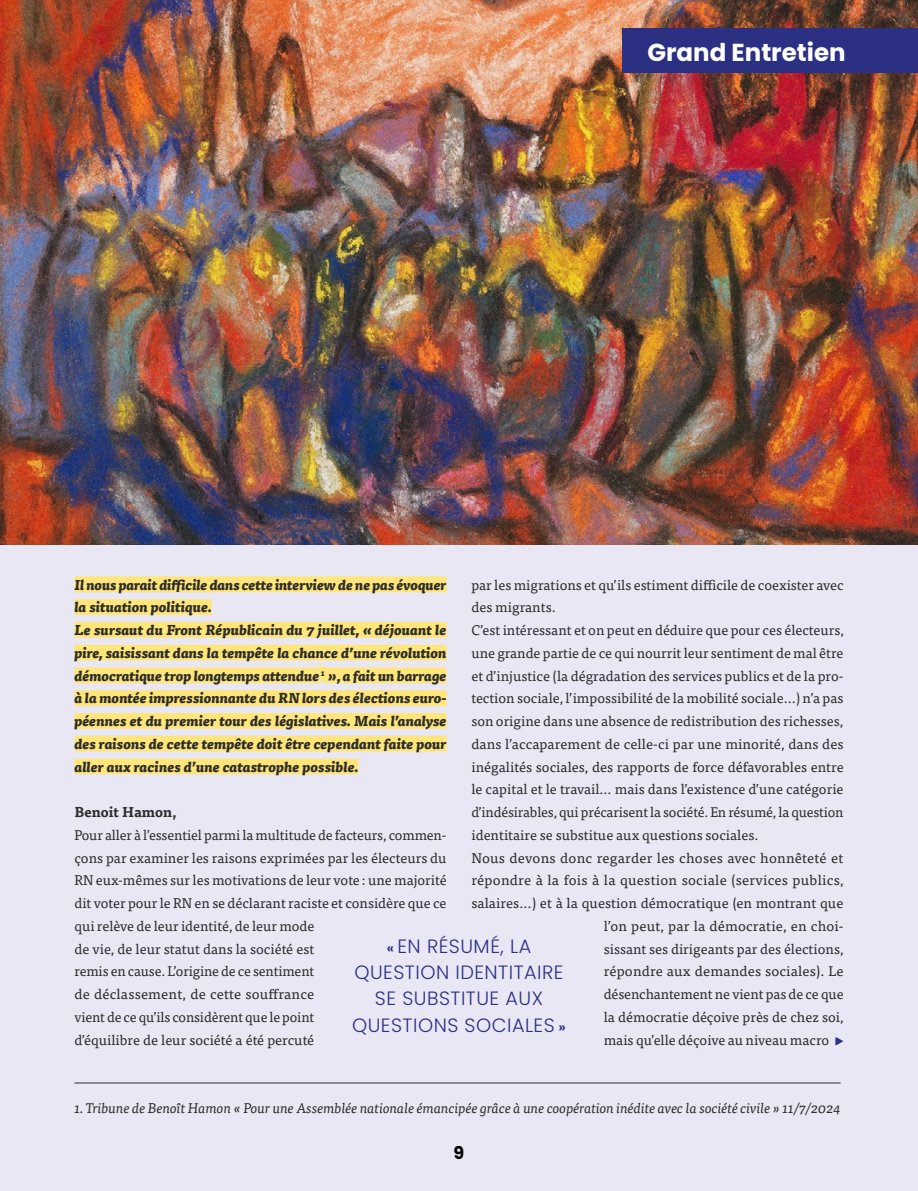
<style>
.page{position:relative;width:918px;height:1191px;background:#e9e7f4}
.page>*{position:absolute;margin:0;border:0;box-sizing:border-box;transform-origin:0 0}
.t1{font:700 24.5px "Poppins";color:#fff}
.t2{font:300 19.25px/26.2px "Poppins";letter-spacing:.025em;color:#2c3083;text-align:center}
.t3{font:700 17.5px "Poppins";color:#000}
.t4{font:15.75px "Tisa Pro";color:#2c3083}
.t5{font:14px/22.8px "Tisa Pro";color:#2d2d2c}
.t6{font:italic 800 14px/22.8px "Tisa Pro";color:#2d2d2c}
.t7{font:italic 14px "Tisa Pro";letter-spacing:-.01em;color:#2d2d2c}
.t8{font:700 14px "Tisa Pro";color:#2d2d2c}
.s1{font-weight:600;font-size:14px}
</style>
<div class="page">
<img style="left:0;top:0;width:918px;height:544px">
<div style="left:74px;top:576px;width:372px;height:16px;background:#ffe67a"></div>
<div style="left:74px;top:599px;width:138px;height:16px;background:#ffe67a"></div>
<div style="left:74px;top:622px;width:372px;height:15px;background:#ffe67a"></div>
<div style="left:74px;top:644px;width:372px;height:16px;background:#ffe67a"></div>
<div style="left:74px;top:667px;width:245px;height:16px;background:#ffe67a"></div>
<svg style="left:319px;top:663px;width:2px;height:15px"></svg>
<hr style="left:321px;top:666px;width:4px;height:16px;background:#ffe67a">
<div style="left:325px;top:667px;width:121px;height:16px;background:#ffe67a"></div>
<div style="left:74px;top:690px;width:372px;height:16px;background:#ffe67a"></div>
<div style="left:74px;top:713px;width:372px;height:15px;background:#ffe67a"></div>
<div style="left:74px;top:735px;width:372px;height:16px;background:#ffe67a"></div>
<div style="left:74px;top:758px;width:284px;height:16px;background:#ffe67a"></div>
<hr style="left:74px;top:1082px;width:766px;height:1px;background:#2d2d2c">
<div style="left:622px;top:28px;width:296px;height:44px;background:#2c3083"></div>
<h1 class="t1" style="left:647px;top:38px;width:200px">Grand Entretien</h1>
<p class="t6" style="left:74px;top:572px;width:374px">Il nous parait difficile dans cette interview de ne pas évoquer la situation politique.<br>Le sursaut du Front Républicain du 7 juillet, « déjouant le pire, saisissant dans la tempête la chance d’une révolution démocratique trop longtemps attendue <sup>1</sup> », a fait un barrage à la montée impressionnante du RN lors des élections euro&shy;péennes et du premier tour des législatives. Mais l’analyse des raisons de cette tempête doit être cependant faite pour aller aux racines d’une catastrophe possible.</p>
<p class="t8" style="left:74px;top:801px;width:103px">Benoit Hamon,</p>
<p class="t5" style="left:74px;top:823px;width:374px">Pour aller à l’essentiel parmi la multitude de facteurs, commen&shy;çons par examiner les raisons exprimées par les électeurs du RN eux-mêmes sur les motivations de leur vote: une majorité dit voter pour le RN en se déclarant raciste et considère que ce qui relève de leur identité, de leur mode<br>de vie, de leur statut dans la société est<br>remis en cause. L’origine de ce sentiment<br>de déclassement, de cette souffrance<br>vient de ce qu’ils considèrent que le point<br>d’équilibre de leur société a été percuté</p>
<p class="t5" style="left:471px;top:572px;width:374px">par les migrations et qu’ils estiment difficile de coexister avec</p>
<p class="t5" style="left:471px;top:595px;width:86px">des migrants.</p>
<p class="t5" style="left:471px;top:618px;width:374px">C’est intéressant et on peut en déduire que pour ces électeurs,</p>
<p class="t5" style="left:471px;top:641px;width:373px">une grande partie de ce qui nourrit leur sentiment de mal être</p>
<p class="t5" style="left:471px;top:663px;width:374px">et d’injustice (la dégradation des services publics et de la pro-</p>
<p class="t5" style="left:471px;top:686px;width:374px">tection sociale, l’impossibilité de la mobilité sociale...) n’a pas</p>
<p class="t5" style="left:471px;top:709px;width:373px">son origine dans une absence de redistribution des richesses,</p>
<p class="t5" style="left:471px;top:732px;width:374px">dans l’accaparement de celle-ci par une minorité, dans des</p>
<p class="t5" style="left:471px;top:754px;width:374px">inégalités sociales, des rapports de force défavorables entre</p>
<p class="t5" style="left:471px;top:777px;width:374px">le capital et le travail... mais dans l’existence d’une catégorie</p>
<p class="t5" style="left:471px;top:800px;width:374px">d’indésirables, qui précarisent la société. En résumé, la question</p>
<p class="t5" style="left:471px;top:823px;width:288px">identitaire se substitue aux questions sociales.</p>
<p class="t5" style="left:471px;top:845px;width:373px">Nous devons donc regarder les choses avec honnêteté et</p>
<p class="t5" style="left:471px;top:868px;width:374px">répondre à la fois à la question sociale (services publics,</p>
<p class="t5" style="left:471px;top:891px;width:373px">salaires...) et à la question démocratique (en montrant que</p>
<p class="t5" style="left:604px;top:914px;width:241px">l’on peut, par la démocratie, en choi-</p>
<p class="t5" style="left:604px;top:936px;width:241px">sissant ses dirigeants par des élections,</p>
<p class="t5" style="left:604px;top:959px;width:241px">répondre aux demandes sociales). Le</p>
<p class="t5" style="left:604px;top:982px;width:241px">désenchantement ne vient pas de ce que</p>
<p class="t5" style="left:604px;top:1005px;width:241px">la démocratie déçoive près de chez soi,</p>
<p class="t5" style="left:604px;top:1027px;width:227px">mais qu’elle déçoive au niveau macro</p>
<h2 class="t2" style="left:352px;top:933px;width:215px"><span class="s1">«</span> EN RÉSUMÉ, LA<br>QUESTION IDENTITAIRE<br>SE SUBSTITUE AUX<br>QUESTIONS SOCIALES <span class="s1">»</span></h2>
<p class="t4" style="left:834px;top:1027px;width:10px">▸</p>
<p class="t7" style="left:74px;top:1097px;width:767px">1. Tribune de Benoît Hamon « Pour une Assemblée nationale émancipée grâce à une coopération inédite avec la société civile » 11/7/2024</p>
<p class="t3" style="left:453px;top:1142px;width:12px">9</p>
</div>
